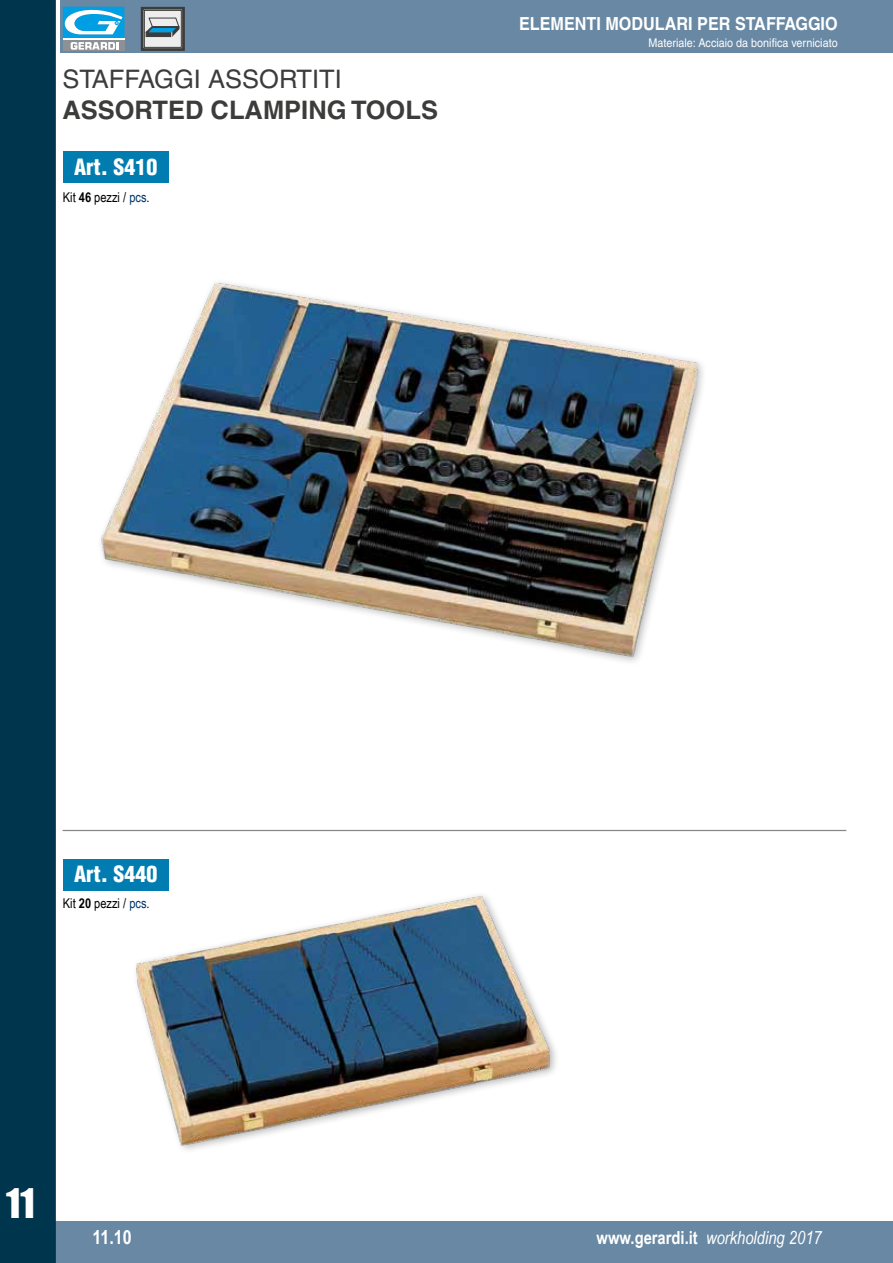
<style>
.page{position:relative;width:893px;height:1263px;background:#fff}
.page>*{position:absolute;margin:0;border:0;box-sizing:border-box;transform-origin:0 0}
.t1{font:37.5px "Impact";color:#fff}
.t2{font:700 25.5px "Helvetica CE";color:#3c3c3b}
.t3{font:25.5px "Helvetica";color:#3c3c3b}
.t4{font:900 condensed 21.9px "Helvetica";color:#fff}
.t5{font:700 19.5px "Arial Narrow";color:#fff}
.t6{font:700 18px "Helvetica CE";color:#fff;scale:.9 1}
.t7{font:italic 18px "Arial Narrow";color:#fff}
.t8{font:13.5px "Arial Narrow";color:#000}
.t9{font:12px "Helvetica";color:#fff;scale:.9 1}
.s1{font-weight:700}
.s2{color:#003565}
.s3{font-weight:700;font-style:normal}
</style>
<div class="page">
<div style="left:61px;top:0;width:832px;height:53px;background:#6888a4"></div>
<div style="left:0;top:1221px;width:893px;height:42px;background:#6888a4"></div>
<div style="left:63px;top:40px;width:61px;height:11px;background:#8d9196"></div>
<svg style="left:63px;top:7px;width:61px;height:43px;background:#73c0e1"></svg>
<div style="left:0;top:0;width:56px;height:1263px;background:#00354e"></div>
<img style="left:136px;top:895px;width:417px;height:253px">
<img style="left:101px;top:282px;width:602px;height:380px">
<hr style="left:63px;top:830px;width:783px;height:1px;background:#878787">
<div style="left:63px;top:152px;width:106px;height:31px;background:#007cb0"></div>
<div style="left:63px;top:859px;width:106px;height:31px;background:#007cb0"></div>
<div style="left:141px;top:7px;width:44px;height:44px;border:3px solid #3c3c3b"></div>
<svg style="left:142px;top:8px;width:42px;height:42px;background:#9aa3a7"></svg>
<h2 class="t3" style="left:62px;top:65px;width:281px">STAFFAGGI ASSORTITI</h2>
<h2 class="t2" style="left:62px;top:95px;width:377px">ASSORTED CLAMPING TOOLS</h2>
<h3 class="t4" style="left:74px;top:153px;width:85px">Art. S410</h3>
<p class="t8" style="left:63px;top:187px;width:88px">Kit <span class="s1">46</span> pezzi / <span class="s2">pcs</span>.</p>
<h3 class="t6" style="left:519px;top:13px;width:356px">ELEMENTI MODULARI PER STAFFAGGIO</h3>
<p class="t9" style="left:648px;top:35px;width:212px">Materiale: Acciaio da bonifica verniciato</p>
<h3 class="t4" style="left:74px;top:860px;width:85px">Art. S440</h3>
<p class="t8" style="left:63px;top:893px;width:88px">Kit <span class="s1">20</span> pezzi / <span class="s2">pcs</span>.</p>
<h1 class="t1" style="left:6px;top:1174px;width:30px">11</h1>
<h3 class="t5" style="left:92px;top:1222px;width:41px">11.10</h3>
<h3 class="t7" style="left:597px;top:1224px;width:227px"><span class="s3">www.gerardi.it</span> workholding 2017</h3>
</div>
